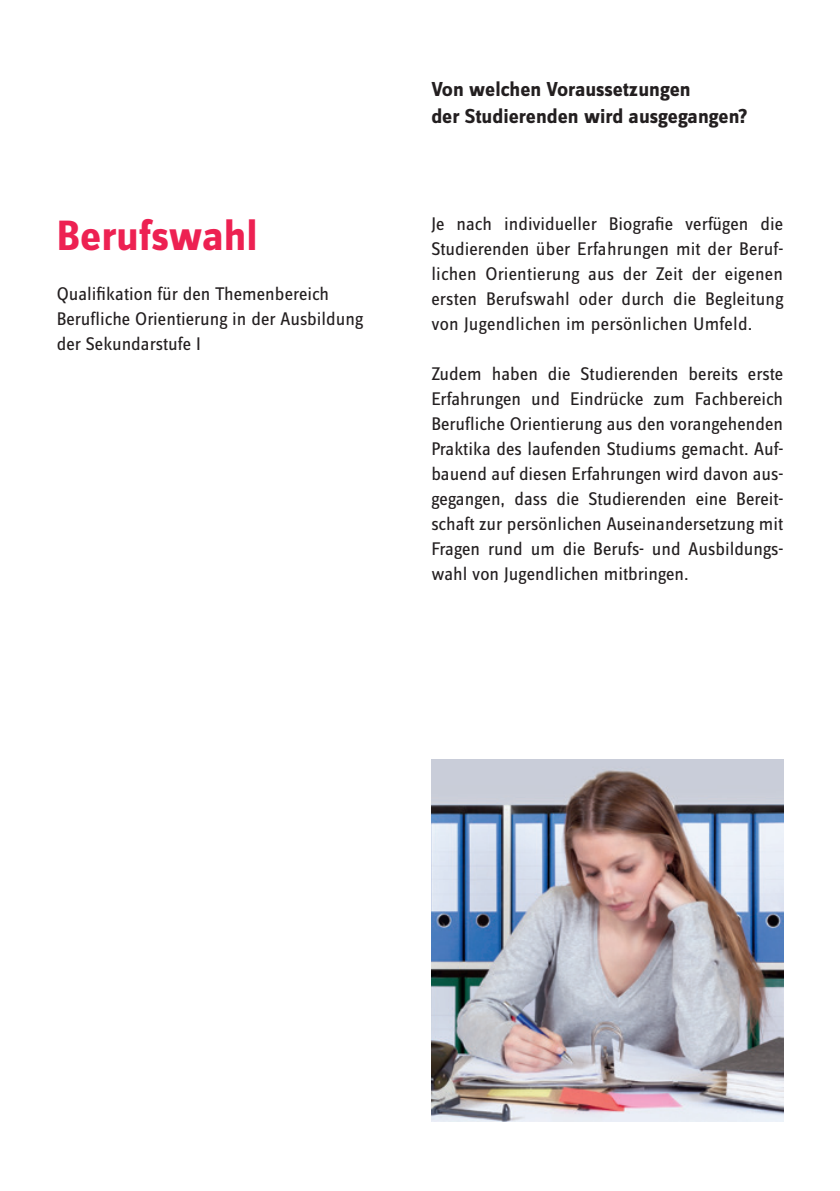
<style>
.page{position:relative;width:840px;height:1191px;background:#fff}
.page>*{position:absolute;margin:0;border:0;box-sizing:border-box;transform-origin:0 0}
.Headline{font:700 44px "Zine Sans Dis OT";color:#ed2152}
.Titel_2{font:700 21px/27px "Zine Sans Dis OT";color:#231f20}
.Lauftext_normal{font:19px/25px "Zine Sans Dis OT";color:#231f20;text-align:justify}
</style>
<div class="page">
<img style="left:431px;top:760px;width:351px;height:361px">
<p class="Headline" style="left:57px;top:213px;width:202px">Berufswahl</p>
<p class="Lauftext_normal" style="left:57px;top:282px;width:308px">Qualifikation für den Themenbereich<br>Berufliche Orientierung in der Ausbildung</p>
<p class="Lauftext_normal" style="left:57px;top:332px;width:145px">der Sekundarstufe I</p>
<p class="Titel_2" style="left:431px;top:76px;width:317px">Von welchen Voraussetzungen<br>der Studierenden wird ausgegangen?</p>
<p class="Lauftext_normal" style="left:431px;top:212px;width:353px">Je nach individueller Biografie verfügen die Studierenden über Erfahrungen mit der Beruf&shy;lichen Orientierung aus der Zeit der eigenen ersten Berufswahl oder durch die Begleitung von Jugendlichen im persönlichen Umfeld.</p>
<p class="Lauftext_normal" style="left:431px;top:362px;width:353px">Zudem haben die Studierenden bereits erste Erfahrungen und Eindrücke zum Fachbereich Berufliche Orientierung aus den vorangehenden Praktika des laufenden Studiums gemacht. Auf&shy;bauend auf diesen Erfahrungen wird davon aus&shy;gegangen, dass die Studierenden eine Bereit&shy;schaft zur persönlichen Auseinandersetzung mit Fragen rund um die Berufs- und Ausbildungs&shy;wahl von Jugendlichen mitbringen.</p>
</div>
